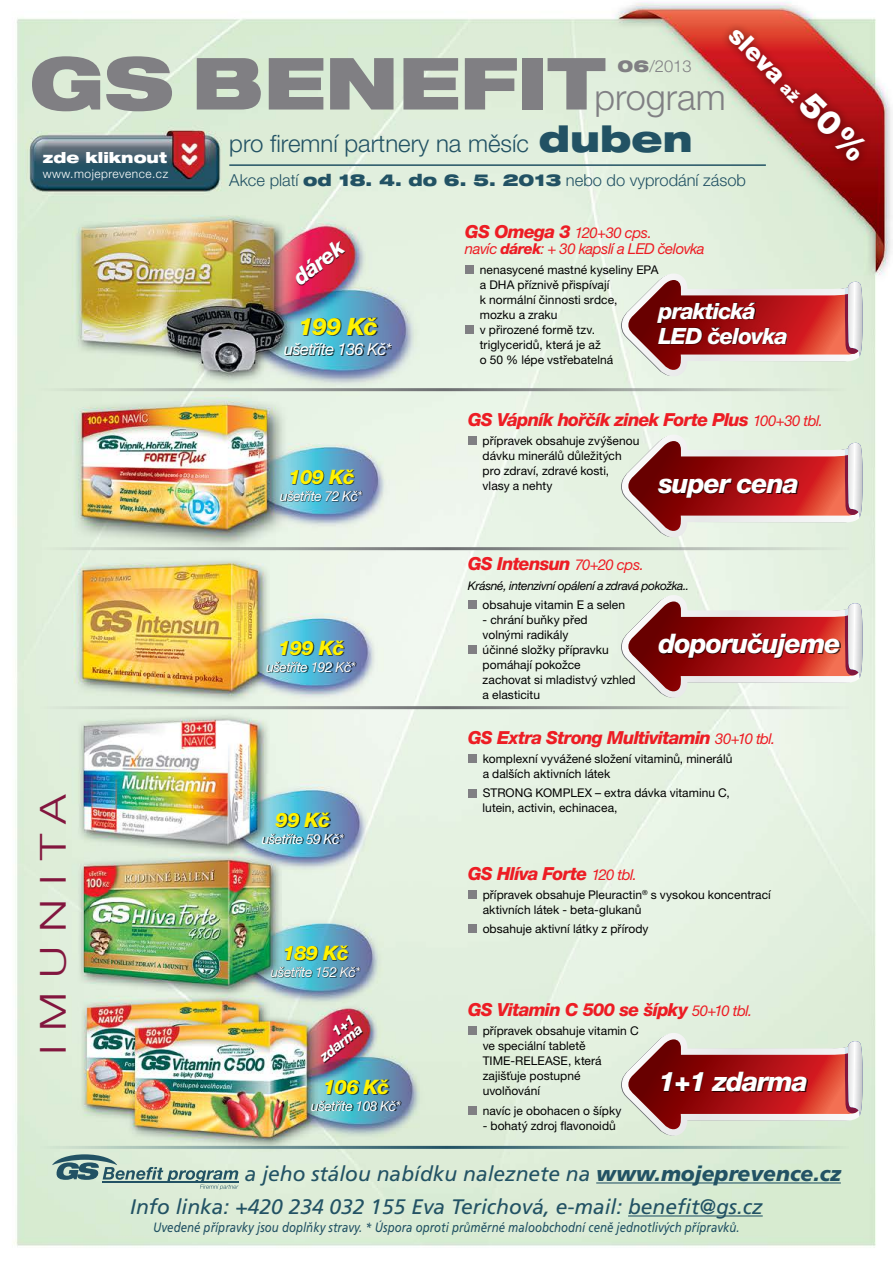
<style>
.page{position:relative;width:893px;height:1263px;background:#fff}
.page>*{position:absolute;margin:0;border:0;box-sizing:border-box;transform-origin:0 0}
.t1{font:900 expanded 72px "Helvetica Neue CE";color:#807f83}
.t2{font:300 36px "Helvetica Neue CE";color:#807f83}
.t3{font:300 36px "Helvetica Neue CE";letter-spacing:.3em;color:#82163e;scale:1.3 1}
.t4{font:italic 800 27px "Helvetica Neue LT Pro";letter-spacing:-.04em;color:#fff}
.t5{font:900 25.35px "Helvetica Neue CE";color:#fff}
.t6{font:300 24px "Helvetica Neue CE";color:#225264}
.t7{font:italic 800 24px "Helvetica Neue LT Pro";color:#fff200}
.t8{font:italic 800 22.5px/24.8px "Helvetica Neue LT Pro";letter-spacing:-.04em;color:#fff}
.t9{font:italic 800 21.6px "Helvetica Neue LT Pro";color:#fff}
.t10{font:italic 21px/33px "Frutiger CE";color:#225264}
.t11{font:italic 800 19.95px "Helvetica Neue LT Pro";letter-spacing:-.04em;color:#fff200}
.t12{font:italic 800 18px "Helvetica Neue LT Pro";letter-spacing:-.04em;color:#ed1d24}
.t13{font:300 16.5px "Helvetica Neue CE";color:#225264}
.t14{font:italic 16.5px "Helvetica Neue LT Pro";letter-spacing:-.04em;color:#fff}
.t15{font:300 16.5px "Helvetica Neue CE";color:#807f83}
.t16{font:italic 15px/16.5px "Helvetica Neue LT Pro";letter-spacing:-.035em;color:#ed1d24}
.t17{font:900 expanded 14.85px "Helvetica Neue CE";color:#fff}
.t18{font:italic 800 14.1px/11.9px "Helvetica Neue LT Pro";color:#fff;text-align:right}
.t19{font:italic 13.8px "Helvetica Neue LT Pro";letter-spacing:-.04em;color:#fff}
.t20{font:italic 13.5px "Frutiger CE";color:#225264;scale:.85 1}
.t21{font:12px/15px "Helvetica Neue LT Pro";color:#000}
.t22{font:italic 12px "Helvetica Neue LT Pro";letter-spacing:-.025em;color:#000}
.t23{font:300 12px "Helvetica Neue CE";letter-spacing:.04em;color:#fff}
.s1{font-size:16.95px}
.s2{font-size:33.75px}
.s3{font-weight:900;font-stretch:expanded}
.s4{font-weight:900;font-stretch:expanded;font-size:36px}
.s5{font-weight:800;font-size:18px}
.s6{font-weight:800}
.s7{font-weight:400;font-size:15px}
.s8{font-weight:900}
</style>
<div class="page">
<img style="left:14px;top:1px;width:878px;height:1247px">
<div style="left:312px;top:1079px;width:89px;height:32px;background:#000;opacity:.75"></div>
<div style="left:263px;top:812px;width:81px;height:32px;background:#000;opacity:.75"></div>
<div style="left:281px;top:470px;width:82px;height:31px;background:#000;opacity:.75"></div>
<div style="left:267px;top:641px;width:89px;height:31px;background:#000;opacity:.75"></div>
<div style="left:321px;top:1015px;width:42px;height:48px;background:#000;opacity:.75"></div>
<div style="left:272px;top:946px;width:89px;height:31px;background:#000;opacity:.75"></div>
<div style="left:296px;top:241px;width:50px;height:45px;background:#000;opacity:.75"></div>
<div style="left:285px;top:317px;width:107px;height:39px;background:#000;opacity:.75"></div>
<hr style="left:37px;top:706px;width:812px;height:3px;background:#6d6e71">
<hr style="left:34px;top:388px;width:813px;height:3px;background:#6d6e71">
<hr style="left:37px;top:547px;width:812px;height:3px;background:#6d6e71">
<hr style="left:37px;top:1146px;width:812px;height:3px;background:#225264">
<svg style="left:621px;top:595px;width:243px;height:105px;background:#ca9590"></svg>
<svg style="left:621px;top:435px;width:243px;height:104px;background:#c88c86"></svg>
<svg style="left:621px;top:273px;width:243px;height:105px;background:#d0a098"></svg>
<div style="left:465px;top:265px;width:9px;height:9px;background:#807f83"></div>
<div style="left:465px;top:325px;width:9px;height:9px;background:#807f83"></div>
<div style="left:468px;top:890px;width:8px;height:9px;background:#807f83"></div>
<div style="left:468px;top:924px;width:8px;height:9px;background:#807f83"></div>
<div style="left:468px;top:754px;width:8px;height:9px;background:#807f83"></div>
<div style="left:468px;top:789px;width:8px;height:8px;background:#807f83"></div>
<div style="left:468px;top:1026px;width:8px;height:9px;background:#807f83"></div>
<div style="left:468px;top:1106px;width:8px;height:8px;background:#807f83"></div>
<div style="left:468px;top:600px;width:8px;height:9px;background:#807f83"></div>
<div style="left:468px;top:645px;width:8px;height:9px;background:#807f83"></div>
<div style="left:468px;top:436px;width:8px;height:9px;background:#807f83"></div>
<div style="left:659px;top:634px;width:181px;height:24px;background:#000;opacity:.75"></div>
<div style="left:658px;top:479px;width:140px;height:19px;background:#000;opacity:.75"></div>
<svg style="left:621px;top:1033px;width:243px;height:105px;background:#c68d85"></svg>
<div style="left:662px;top:1072px;width:145px;height:21px;background:#000;opacity:.75"></div>
<div style="left:657px;top:302px;width:130px;height:43px;background:#000;opacity:.75"></div>
<div style="left:720px;top:22px;width:153px;height:147px;background:#000;opacity:.5"></div>
<hr style="left:229px;top:164px;width:537px;height:2px;background:#225264">
<hr style="left:596px;top:1182px;width:245px;height:1px;background:#225264">
<hr style="left:628px;top:1215px;width:135px;height:1px;background:#225264">
<hr style="left:102px;top:1181px;width:137px;height:2px;background:#225264">
<svg style="left:52px;top:1154px;width:186px;height:36px;background:#a9c2b7"></svg>
<svg style="left:831px;top:124px;width:39px;height:39px;background:#8c090c"></svg>
<h3 class="t5" style="left:743px;top:21px;width:146px;rotate:45deg">sleva <span class="s1">až</span> <span class="s2">50</span></h3>
<h1 class="t1" style="left:30px;top:41px;width:577px">GS BENEFIT</h1>
<h3 class="t15" style="left:618px;top:58px;width:76px"><span class="s3">06</span>/2013</h3>
<h2 class="t2" style="left:594px;top:78px;width:133px">program</h2>
<h3 class="t6" style="left:229px;top:131px;width:465px">pro firemní partnery na měsíc <span class="s4">duben</span></h3>
<h3 class="t13" style="left:229px;top:172px;width:518px">Akce platí <span class="s3">od 18. 4. do 6. 5. 2013</span> nebo do vyprodání zásob</h3>
<p class="t17" style="left:43px;top:149px;width:126px">zde kliknout</p>
<p class="t23" style="left:43px;top:167px;width:127px">www.mojeprevence.cz</p>
<h2 class="t3" style="left:34px;top:1055px;width:203px;rotate:-90deg">IMUNITA</h2>
<h3 class="t9" style="left:288px;top:270px;width:59px;rotate:-38deg">dárek</h3>
<h3 class="t7" style="left:298px;top:312px;width:81px">199 Kč</h3>
<h3 class="t14" style="left:284px;top:339px;width:109px">ušetříte 136 Kč*</h3>
<h3 class="t11" style="left:288px;top:465px;width:68px">109 Kč</h3>
<p class="t19" style="left:280px;top:488px;width:84px">ušetříte 72 Kč*</p>
<h3 class="t11" style="left:278px;top:636px;width:68px">199 Kč</h3>
<p class="t19" style="left:266px;top:659px;width:91px">ušetříte 192 Kč*</p>
<h3 class="t11" style="left:276px;top:808px;width:56px">99 Kč</h3>
<p class="t19" style="left:262px;top:831px;width:84px">ušetříte 59 Kč*</p>
<h3 class="t11" style="left:282px;top:941px;width:68px">189 Kč</h3>
<p class="t19" style="left:271px;top:964px;width:91px">ušetříte 152 Kč*</p>
<p class="t18" style="left:310px;top:1044px;width:51px;rotate:-38deg">1+1 zdarma</p>
<h3 class="t11" style="left:323px;top:1075px;width:68px">106 Kč</h3>
<p class="t19" style="left:311px;top:1097px;width:91px">ušetříte 108 Kč*</p>
<p class="t16" style="left:465px;top:224px;width:241px"><span class="s5">GS Omega 3</span> 120+30 cps.<br>navíc <span class="s6">dárek</span>: + 30 kapslí a LED čelovka</p>
<p class="t21" style="left:480px;top:262px;width:180px">nenasycené mastné kyseliny EPA a DHA příznivě přispívají<br>k normální činnosti srdce,<br>mozku a zraku<br>v přirozené formě tzv. triglyceridů, která je až<br>o 50 % lépe vstřebatelná</p>
<h3 class="t8" style="left:658px;top:298px;width:131px">praktická<br>LED čelovka</h3>
<h3 class="t12" style="left:468px;top:409px;width:357px">GS Vápník hořčík zinek Forte Plus <span class="s7">100+30 tbl.</span></h3>
<p class="t21" style="left:483px;top:433px;width:158px">přípravek obsahuje zvýšenou dávku minerálů důležitých pro zdraví, zdravé kosti, vlasy a nehty</p>
<h3 class="t4" style="left:658px;top:467px;width:142px">super cena</h3>
<h3 class="t12" style="left:468px;top:553px;width:178px">GS Intensun <span class="s7">70+20 cps.</span></h3>
<p class="t22" style="left:468px;top:578px;width:223px">Krásné, intenzivní opálení a zdravá pokožka..</p>
<p class="t21" style="left:483px;top:597px;width:144px">obsahuje vitamin E a selen</p>
<p class="t21" style="left:483px;top:612px;width:155px">- chrání buňky před<br>volnými radikály<br>účinné složky přípravku pomáhají pokožce<br>zachovat si mladistvý vzhled a elasticitu</p>
<h3 class="t4" style="left:658px;top:627px;width:184px">doporučujeme</h3>
<h3 class="t12" style="left:468px;top:727px;width:309px">GS Extra Strong Multivitamin <span class="s7">30+10 tbl.</span></h3>
<p class="t21" style="left:483px;top:751px;width:251px">komplexní vyvážené složení vitaminů, minerálů a dalších aktivních látek</p>
<p class="t21" style="left:483px;top:785px;width:249px">STRONG KOMPLEX – extra dávka vitaminu C, lutein, activin, echinacea,</p>
<h3 class="t12" style="left:468px;top:862px;width:171px">GS Hlíva Forte <span class="s7">120 tbl.</span></h3>
<p class="t21" style="left:483px;top:887px;width:290px">přípravek obsahuje Pleuractin<sup>®</sup> s vysokou koncentrací aktivních látek - beta-glukanů</p>
<p class="t21" style="left:483px;top:921px;width:167px">obsahuje aktivní látky z přírody</p>
<h3 class="t12" style="left:468px;top:999px;width:286px">GS Vitamin C 500 se šípky <span class="s7">50+10 tbl.</span></h3>
<p class="t21" style="left:483px;top:1023px;width:157px">přípravek obsahuje vitamin C ve speciální tabletě<br>TIME-RELEASE, která zajišťuje postupné uvolňování</p>
<p class="t21" style="left:483px;top:1102px;width:140px">navíc je obohacen o šípky</p>
<p class="t21" style="left:483px;top:1117px;width:135px">- bohatý zdroj flavonoidů</p>
<h3 class="t4" style="left:658px;top:1065px;width:151px">1+1 zdarma</h3>
<h3 class="t10" style="left:130px;top:1157px;width:712px;text-indent:115px">a jeho stálou nabídku naleznete na <span class="s8">www.mojeprevence.cz<br></span>Info linka: +420 234 032 155 Eva Terichová, e-mail: benefit@gs.cz</h3>
<p class="t20" style="left:153px;top:1220px;width:691px">Uvedené přípravky jsou doplňky stravy. * Úspora oproti průměrné maloobchodní ceně jednotlivých přípravků.</p>
</div>
